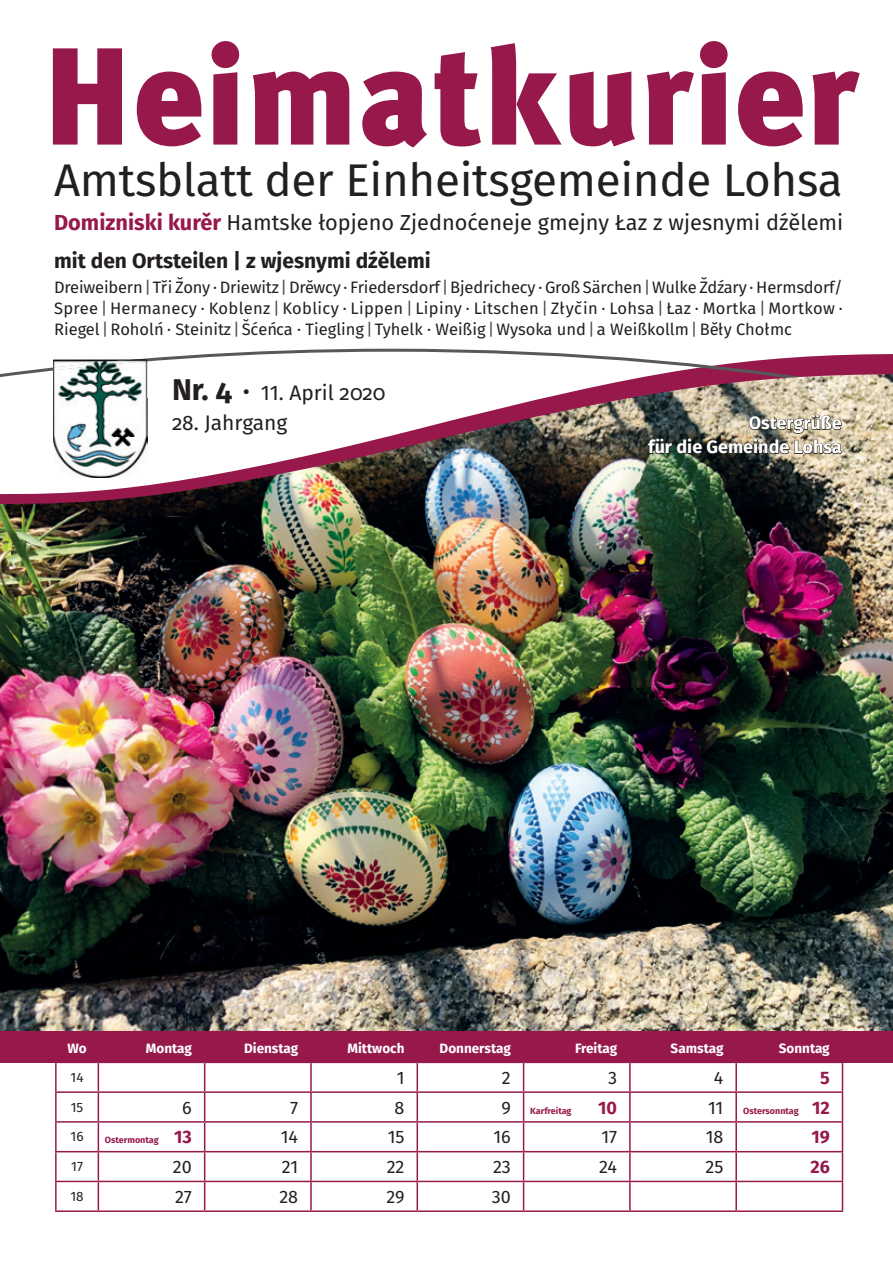
<style>
.page{position:relative;width:893px;height:1263px;background:#fff}
.page>*{position:absolute;margin:0;border:0;box-sizing:border-box;transform-origin:0 0}
.t1{font:45.75px "Fira Sans";letter-spacing:-.005em;color:#231f20}
.t2{font:21.75px "Fira Sans";color:#231f20}
.t3{font:700 21px "Fira Sans";color:#231f20}
.t4{font:21px "Fira Sans";color:#231f20}
.t5{font:18px "Fira Sans";color:#231f20}
.t6{font:700 18px/24px "Fira Sans";color:#fff;text-align:right}
.t7{font:700 18px "Fira Sans";color:#97194c}
.t8{font:16.5px/21px "Fira Sans";color:#231f20;text-align:justify}
.t9{font:700 13.5px "Fira Sans";color:#fff}
.t10{font:13.5px "Fira Sans";color:#231f20}
.t11{font:700 9px "Fira Sans";color:#97194c}
.s1{font-weight:700;color:#97194c}
.s2{color:#4b4c4d}
.s3{font-weight:700;font-size:30px}
.s4{font-weight:700;font-size:27px}
.s5{font-weight:400;font-size:18px;color:#231f20}
.s6{font-size:18px}
</style>
<div class="page">
<svg style="left:53px;top:41px;width:807px;height:106px"></svg>
<svg style="left:1px;top:349px;width:892px;height:25px"></svg>
<img style="left:53px;top:370px;width:94px;height:4px">
<img style="left:53px;top:359px;width:94px;height:11px">
<img style="left:0;top:374px;width:893px;height:657px">
<div style="left:0;top:1031px;width:893px;height:32px;background:#97194c"></div>
<img style="left:648px;top:414px;width:194px;height:40px">
<hr style="left:55px;top:1063px;width:2px;height:28px;background:#97194c">
<hr style="left:55px;top:1091px;width:43px;height:2px;background:#97194c">
<hr style="left:55px;top:1093px;width:2px;height:28px;background:#97194c">
<hr style="left:55px;top:1121px;width:43px;height:2px;background:#97194c">
<hr style="left:55px;top:1123px;width:2px;height:28px;background:#97194c">
<hr style="left:55px;top:1151px;width:43px;height:1px;background:#97194c">
<hr style="left:55px;top:1152px;width:2px;height:29px;background:#97194c">
<hr style="left:55px;top:1181px;width:43px;height:1px;background:#97194c">
<hr style="left:55px;top:1182px;width:2px;height:28px;background:#97194c">
<svg style="left:56px;top:1062px;width:787px;height:148px"></svg>
<hr style="left:55px;top:1210px;width:43px;height:2px;background:#97194c">
<hr style="left:98px;top:1210px;width:107px;height:2px;background:#97194c">
<hr style="left:205px;top:1210px;width:106px;height:2px;background:#97194c">
<hr style="left:311px;top:1210px;width:106px;height:2px;background:#97194c">
<hr style="left:417px;top:1210px;width:107px;height:2px;background:#97194c">
<hr style="left:524px;top:1210px;width:106px;height:2px;background:#97194c">
<hr style="left:630px;top:1210px;width:106px;height:2px;background:#97194c">
<hr style="left:736px;top:1210px;width:107px;height:2px;background:#97194c">
<h1 class="t1" style="left:54px;top:145px;width:790px">Amtsblatt der Einheitsgemeinde Lohsa</h1>
<h2 class="t2" style="left:54px;top:206px;width:791px"><span class="s1">Domizniski kurěr</span> Hamtske łopjeno Zjednoćeneje gmejny Łaz z wjesnymi dźělemi</h2>
<p class="t3" style="left:54px;top:243px;width:378px">mit den Ortsteilen | z wjesnymi dźělemi</p>
<p class="t8" style="left:54px;top:277px;width:790px">Dreiweibern <span class="s2">|</span> Tr˘i Z˘ony · Driewitz <span class="s2">|</span> Dre˘wcy · Friedersdorf <span class="s2">|</span> Bjedrichecy · Groß Särchen <span class="s2">|</span> Wulke Z˘dz´ary · Hermsdorf/ Spree <span class="s2">|</span> Hermanecy · Koblenz <span class="s2">|</span> Koblicy · Lippen <span class="s2">|</span> Lipiny · Litschen <span class="s2">|</span> Zl´yc˘in · Lohsa <span class="s2">|</span> L´ az · Mortka <span class="s2">|</span> Mortkow · Riegel <span class="s2">|</span> Roholn´ · Steinitz <span class="s2">|</span> S˘c´en´ca · Tiegling <span class="s2">|</span> Tyhelk · Weißig <span class="s2">|</span> Wysoka und <span class="s2">|</span> a Weißkollm <span class="s2">|</span> Be˘l´y Chol´mc</p>
<p class="t4" style="left:172px;top:377px;width:215px"><span class="s3">Nr. 4</span> <span class="s4">·</span> 11. April 2020</p>
<p class="t4" style="left:172px;top:407px;width:117px">28. Jahrgang</p>
<p class="t6" style="left:648px;top:410px;width:195px">Ostergrüße<br>für die Gemeinde Lohsa</p>
<p class="t9" style="left:68px;top:1037px;width:21px">Wo</p>
<p class="t9" style="left:146px;top:1037px;width:48px">Montag</p>
<p class="t9" style="left:244px;top:1037px;width:56px">Dienstag</p>
<p class="t9" style="left:347px;top:1037px;width:59px">Mittwoch</p>
<p class="t9" style="left:440px;top:1037px;width:73px">Donnerstag</p>
<p class="t9" style="left:575px;top:1037px;width:44px">Freitag</p>
<p class="t9" style="left:671px;top:1037px;width:54px">Samstag</p>
<p class="t9" style="left:779px;top:1037px;width:52px">Sonntag</p>
<p class="t10" style="left:71px;top:1067px;width:15px">14</p>
<p class="t5" style="left:397px;top:1064px;width:9px">1</p>
<p class="t5" style="left:502px;top:1064px;width:10px">2</p>
<p class="t5" style="left:608px;top:1064px;width:10px">3</p>
<p class="t5" style="left:714px;top:1064px;width:11px">4</p>
<p class="t7" style="left:820px;top:1062px;width:11px">5</p>
<p class="t10" style="left:71px;top:1097px;width:14px">15</p>
<p class="t5" style="left:182px;top:1094px;width:11px">6</p>
<p class="t5" style="left:290px;top:1094px;width:9px">7</p>
<p class="t5" style="left:395px;top:1094px;width:11px">8</p>
<p class="t11" style="left:501px;top:1103px;width:72px"><span class="s5">9</span> Karfreitag</p>
<p class="t7" style="left:598px;top:1092px;width:20px">10</p>
<p class="t11" style="left:708px;top:1103px;width:123px"><span class="s5">11</span> Ostersonntag <span class="s6">12</span></p>
<p class="t10" style="left:71px;top:1126px;width:15px">16</p>
<p class="t11" style="left:105px;top:1133px;width:88px">Ostermontag <span class="s6">13</span></p>
<p class="t5" style="left:281px;top:1123px;width:19px">14</p>
<p class="t5" style="left:388px;top:1123px;width:18px">15</p>
<p class="t5" style="left:493px;top:1123px;width:19px">16</p>
<p class="t5" style="left:601px;top:1123px;width:17px">17</p>
<p class="t5" style="left:706px;top:1123px;width:19px">18</p>
<p class="t7" style="left:811px;top:1122px;width:20px">19</p>
<p class="t10" style="left:71px;top:1156px;width:13px">17</p>
<p class="t5" style="left:173px;top:1153px;width:20px">20</p>
<p class="t5" style="left:282px;top:1153px;width:18px">21</p>
<p class="t5" style="left:387px;top:1153px;width:19px">22</p>
<p class="t5" style="left:493px;top:1153px;width:19px">23</p>
<p class="t5" style="left:599px;top:1153px;width:19px">24</p>
<p class="t5" style="left:706px;top:1153px;width:19px">25</p>
<p class="t7" style="left:810px;top:1152px;width:21px">26</p>
<p class="t10" style="left:70px;top:1186px;width:15px">18</p>
<p class="t5" style="left:175px;top:1183px;width:18px">27</p>
<p class="t5" style="left:279px;top:1183px;width:20px">28</p>
<p class="t5" style="left:386px;top:1183px;width:20px">29</p>
<p class="t5" style="left:492px;top:1183px;width:21px">30</p>
</div>
